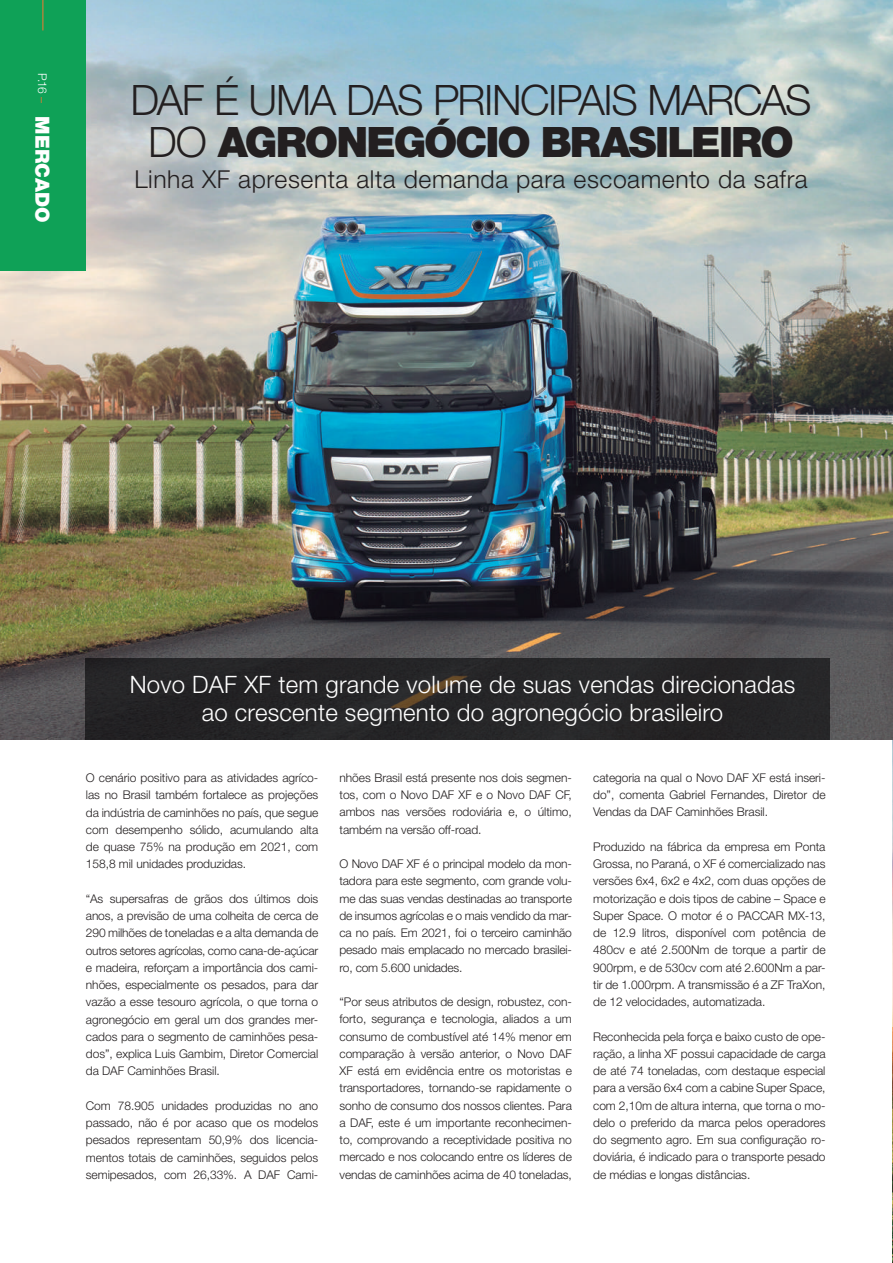
<style>
.page{position:relative;width:893px;height:1263px;background:#fff}
.page>*{position:absolute;margin:0;border:0;box-sizing:border-box;transform-origin:0 0}
.t1{font:300 42px/42px "Helvetica Neue LT Pro";letter-spacing:-.035em;color:#231f20;text-align:center}
.t2{font:300 24.75px "Helvetica Neue LT Pro";letter-spacing:.02em;color:#231f20}
.t3{font:300 24px/28.5px "Helvetica Neue LT Pro";letter-spacing:.01em;color:#fff;text-align:center}
.t4{font:900 19.5px "Helvetica Neue LT Pro";letter-spacing:.005em;color:#fff}
.t5{font:300 12px/17.2px "Helvetica Neue LT Pro";letter-spacing:-.005em;color:#231f20;text-align:justify}
.t6{font:300 12px "Helvetica Neue LT Pro";color:#fff}
.s1{color:#f37932}
.s2{font-weight:900}
</style>
<div class="page">
<img style="left:892px;top:739px;width:1px;height:524px">
<img style="left:0;top:0;width:893px;height:739px">
<div style="left:0;top:0;width:86px;height:270px;background:#0fa157"></div>
<div style="left:85px;top:658px;width:744px;height:81px;background:#252527"></div>
<hr style="left:43px;top:0;width:1px;height:30px;background:#f37932">
<p class="t6" style="left:50px;top:73px;width:31px;rotate:90deg">P.16 <span class="s1">–</span></p>
<h3 class="t4" style="left:54px;top:116px;width:108px;rotate:90deg">MERCADO</h3>
<h1 class="t1" style="left:130px;top:79px;width:683px">DAF É UMA DAS PRINCIPAIS MARCAS<br>DO <span class="s2">AGRONEGÓCIO BRASILEIRO</span></h1>
<h2 class="t2" style="left:134px;top:164px;width:675px">Linha XF apresenta alta demanda para escoamento da safra</h2>
<h3 class="t3" style="left:130px;top:669px;width:667px">Novo DAF XF tem grande volume de suas vendas direcionadas ao crescente segmento do agronegócio brasileiro</h3>
<p class="t5" style="left:86px;top:769px;width:234px">O cenário positivo para as atividades agríco&shy;las no Brasil também fortalece as projeções da indústria de caminhões no país, que segue com desempenho sólido, acumulando alta de quase 75% na produção em 2021, com 158,8 mil unidades produzidas.</p>
<p class="t5" style="left:86px;top:890px;width:234px">“As supersafras de grãos dos últimos dois anos, a previsão de uma colheita de cerca de 290 milhões de toneladas e a alta demanda de outros setores agrícolas, como cana-de-açúcar e madeira, reforçam a importância dos cami&shy;nhões, especialmente os pesados, para dar vazão a esse tesouro agrícola, o que torna o agronegócio em geral um dos grandes mer&shy;cados para o segmento de caminhões pesa&shy;dos”, explica Luis Gambim, Diretor Comercial da DAF Caminhões Brasil.</p>
<p class="t5" style="left:86px;top:1097px;width:234px">Com 78.905 unidades produzidas no ano passado, não é por acaso que os modelos pesados representam 50,9% dos licencia&shy;mentos totais de caminhões, seguidos pelos semipesados, com 26,33%. A DAF Cami-</p>
<p class="t5" style="left:340px;top:769px;width:234px">nhões Brasil está presente nos dois segmen&shy;tos, com o Novo DAF XF e o Novo DAF CF, ambos nas versões rodoviária e, o último, também na versão off-road.</p>
<p class="t5" style="left:340px;top:855px;width:234px">O Novo DAF XF é o principal modelo da mon&shy;tadora para este segmento, com grande volu&shy;me das suas vendas destinadas ao transporte de insumos agrícolas e o mais vendido da mar&shy;ca no país. Em 2021, foi o terceiro caminhão pesado mais emplacado no mercado brasilei&shy;ro, com 5.600 unidades.</p>
<p class="t5" style="left:340px;top:993px;width:234px">“Por seus atributos de design, robustez, con&shy;forto, segurança e tecnologia, aliados a um consumo de combustível até 14% menor em comparação à versão anterior, o Novo DAF XF está em evidência entre os motoristas e transportadores, tornando-se rapidamente o sonho de consumo dos nossos clientes. Para a DAF, este é um importante reconhecimen&shy;to, comprovando a receptividade positiva no mercado e nos colocando entre os líderes de vendas de caminhões acima de 40 toneladas,</p>
<p class="t5" style="left:593px;top:769px;width:234px">categoria na qual o Novo DAF XF está inseri&shy;do”, comenta Gabriel Fernandes, Diretor de Vendas da DAF Caminhões Brasil.</p>
<p class="t5" style="left:593px;top:838px;width:234px">Produzido na fábrica da empresa em Ponta Grossa, no Paraná, o XF é comercializado nas versões 6x4, 6x2 e 4x2, com duas opções de motorização e dois tipos de cabine – Space e Super Space. O motor é o PACCAR MX-13, de 12.9 litros, disponível com potência de 480cv e até 2.500Nm de torque a partir de 900rpm, e de 530cv com até 2.600Nm a par&shy;tir de 1.000rpm. A transmissão é a ZF TraXon, de 12 velocidades, automatizada.</p>
<p class="t5" style="left:593px;top:1027px;width:234px">Reconhecida pela força e baixo custo de ope&shy;ração, a linha XF possui capacidade de carga de até 74 toneladas, com destaque especial para a versão 6x4 com a cabine Super Space, com 2,10m de altura interna, que torna o mo&shy;delo o preferido da marca pelos operadores do segmento agro. Em sua configuração ro&shy;doviária, é indicado para o transporte pesado de médias e longas distâncias.</p>
</div>
